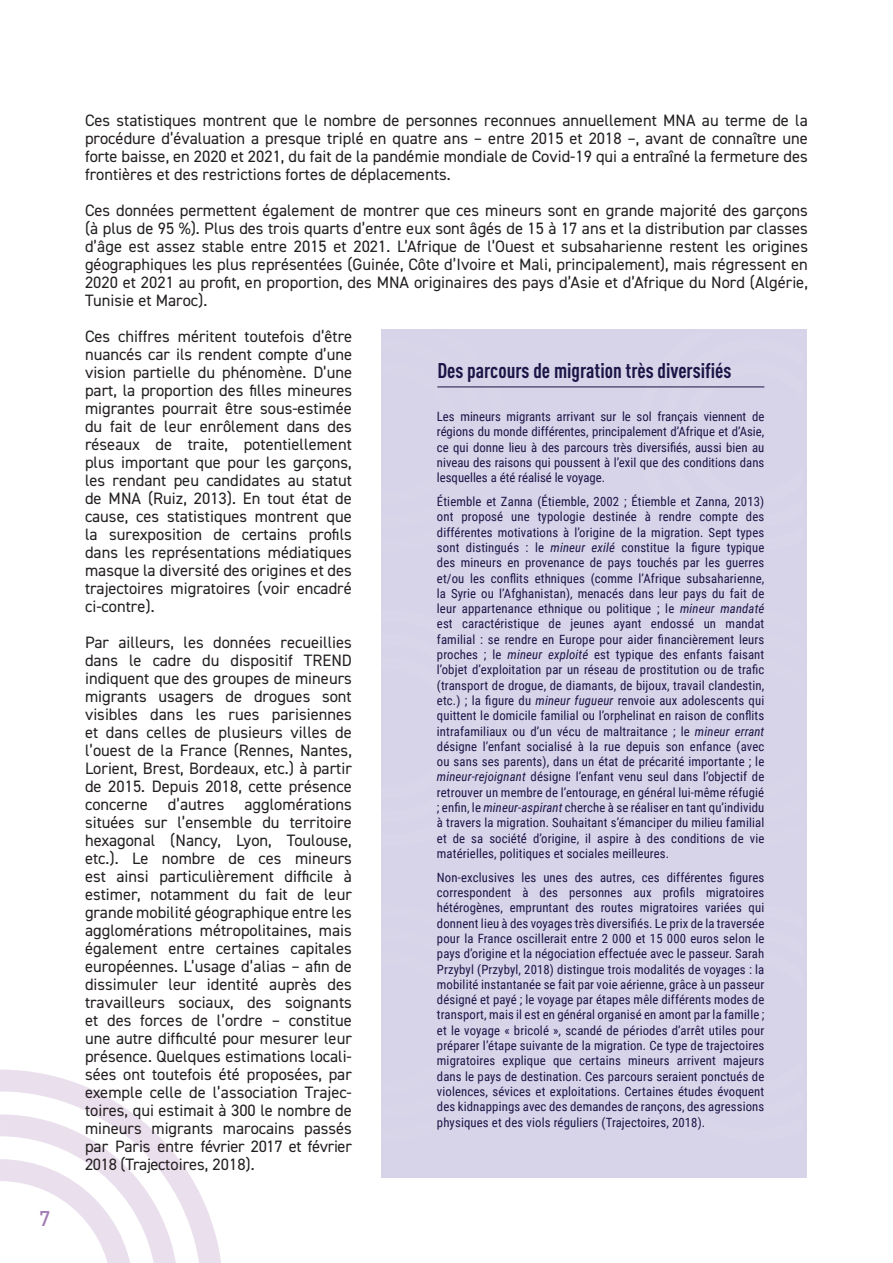
<style>
.page{position:relative;width:893px;height:1263px;background:#fff}
.page>*{position:absolute;margin:0;border:0;box-sizing:border-box;transform-origin:0 0}
.t1{font:700 condensed 21px "DIN Pro";color:#1a1546}
.t2{font:500 21px "DIN Pro";color:#a47db7}
.t3{font:16.5px/18px "DIN2014";color:#231f20;text-align:justify}
.t4{font:12.75px/15.3px "Roboto Condensed";letter-spacing:.01em;color:#1a1546;text-align:justify}
.s1{font-style:italic}
</style>
<div class="page">
<svg style="left:0;top:1069px;width:221px;height:194px"></svg>
<div style="left:382px;top:330px;width:425px;height:848px;background:#d7d3e8"></div>
<hr style="left:437px;top:387px;width:327px;height:1px;background:#1a1546">
<h1 class="t2" style="left:39px;top:1201px;width:13px">7</h1>
<p class="t3" style="left:85px;top:111px;width:724px">Ces statistiques montrent que le nombre de personnes reconnues annuellement MNA au terme de la procédure d’évaluation a presque triplé en quatre ans – entre 2015 et 2018 –, avant de connaître une forte baisse, en 2020 et 2021, du fait de la pandémie mondiale de Covid-19 qui a entraîné la fermeture des frontières et des restrictions fortes de déplacements.</p>
<p class="t3" style="left:85px;top:201px;width:724px">Ces données permettent également de montrer que ces mineurs sont en grande majorité des garçons (à plus de 95 %). Plus des trois quarts d’entre eux sont âgés de 15 à 17 ans et la distribution par classes d’âge est assez stable entre 2015 et 2021. L’Afrique de l’Ouest et subsaharienne restent les origines géographiques les plus représentées (Guinée, Côte d’Ivoire et Mali, principalement), mais régressent en 2020 et 2021 au profit, en proportion, des MNA originaires des pays d’Asie et d’Afrique du Nord (Algérie, Tunisie et Maroc).</p>
<p class="t3" style="left:85px;top:327px;width:269px">Ces chiffres méritent toutefois d’être nuancés car ils rendent compte d’une vision partielle du phénomène. D’une part, la proportion des filles mineures migrantes pourrait être sous-estimée du fait de leur enrôlement dans des réseaux de traite, potentiellement plus important que pour les garçons, les rendant peu candidates au statut de MNA (Ruiz, 2013). En tout état de cause, ces statistiques montrent que la surexposition de certains profils dans les représentations médiatiques masque la diversité des origines et des trajectoires migratoires (voir encadré ci-contre).</p>
<p class="t3" style="left:85px;top:633px;width:268px">Par ailleurs, les données recueillies dans le cadre du dispositif TREND indiquent que des groupes de mineurs migrants usagers de drogues sont visibles dans les rues parisiennes et dans celles de plusieurs villes de l’ouest de la France (Rennes, Nantes, Lorient, Brest, Bordeaux, etc.) à partir de 2015. Depuis 2018, cette présence concerne d’autres agglomérations situées sur l’ensemble du territoire hexagonal (Nancy, Lyon, Toulouse, etc.). Le nombre de ces mineurs est ainsi particulièrement difficile à estimer, notamment du fait de leur grande mobilité géographique entre les agglomérations métropolitaines, mais également entre certaines capitales européennes. L’usage d’alias – afin de dissimuler leur identité auprès des travailleurs sociaux, des soignants et des forces de l’ordre – constitue une autre difficulté pour mesurer leur présence. Quelques estimations locali&shy;sées ont toutefois été proposées, par exemple celle de l’association Trajec&shy;toires, qui estimait à 300 le nombre de mineurs migrants marocains passés par Paris entre février 2017 et février 2018 (Trajectoires, 2018).</p>
<h1 class="t1" style="left:437px;top:355px;width:296px">Des parcours de migration très diversifiés</h1>
<p class="t4" style="left:437px;top:408px;width:329px">Les mineurs migrants arrivant sur le sol français viennent de régions du monde différentes, principalement d’Afrique et d’Asie, ce qui donne lieu à des parcours très diversifiés, aussi bien au niveau des raisons qui poussent à l’exil que des conditions dans lesquelles a été réalisé le voyage.</p>
<p class="t4" style="left:437px;top:493px;width:329px">Étiemble et Zanna (Étiemble, 2002 ; Étiemble et Zanna, 2013) ont proposé une typologie destinée à rendre compte des différentes motivations à l’origine de la migration. Sept types sont distingués : le <span class="s1">mineur exilé</span> constitue la figure typique des mineurs en provenance de pays touchés par les guerres et/ou les conflits ethniques (comme l’Afrique subsaharienne, la Syrie ou l’Afghanistan), menacés dans leur pays du fait de leur appartenance ethnique ou politique ; le <span class="s1">mineur mandaté </span>est caractéristique de jeunes ayant endossé un mandat familial : se rendre en Europe pour aider financièrement leurs proches ; le <span class="s1">mineur exploité</span> est typique des enfants faisant l’objet d’exploitation par un réseau de prostitution ou de trafic (transport de drogue, de diamants, de bijoux, travail clandestin, etc.) ; la figure du <span class="s1">mineur fugueur</span> renvoie aux adolescents qui quittent le domicile familial ou l’orphelinat en raison de conflits intrafamiliaux ou d’un vécu de maltraitance ; le <span class="s1">mineur errant </span>désigne l’enfant socialisé à la rue depuis son enfance (avec ou sans ses parents), dans un état de précarité importante ; le <span class="s1">mineur-rejoignant</span> désigne l’enfant venu seul dans l’objectif de retrouver un membre de l’entourage, en général lui-même réfugié ; enfin, le <span class="s1">mineur-aspirant</span> cherche à se réaliser en tant qu’individu à travers la migration. Souhaitant s’émanciper du milieu familial et de sa société́ d’origine, il aspire à des conditions de vie matérielles, politiques et sociales meilleures.</p>
<p class="t4" style="left:437px;top:869px;width:329px">Non-exclusives les unes des autres, ces différentes figures correspondent à des personnes aux profils migratoires hétérogènes, empruntant des routes migratoires variées qui donnent lieu à des voyages très diversifiés. Le prix de la traversée pour la France oscillerait entre 2 000 et 15 000 euros selon le pays d’origine et la négociation effectuée avec le passeur. Sarah Przybyl (Przybyl, 2018) distingue trois modalités de voyages : la mobilité instantanée se fait par voie aérienne, grâce à un passeur désigné et payé ; le voyage par étapes mêle différents modes de transport, mais il est en général organisé en amont par la famille ; et le voyage « bricolé », scandé de périodes d’arrêt utiles pour préparer l’étape suivante de la migration. Ce type de trajectoires migratoires explique que certains mineurs arrivent majeurs dans le pays de destination. Ces parcours seraient ponctués de violences, sévices et exploitations. Certaines études évoquent des kidnappings avec des demandes de rançons, des agressions physiques et des viols réguliers (Trajectoires, 2018).</p>
</div>
